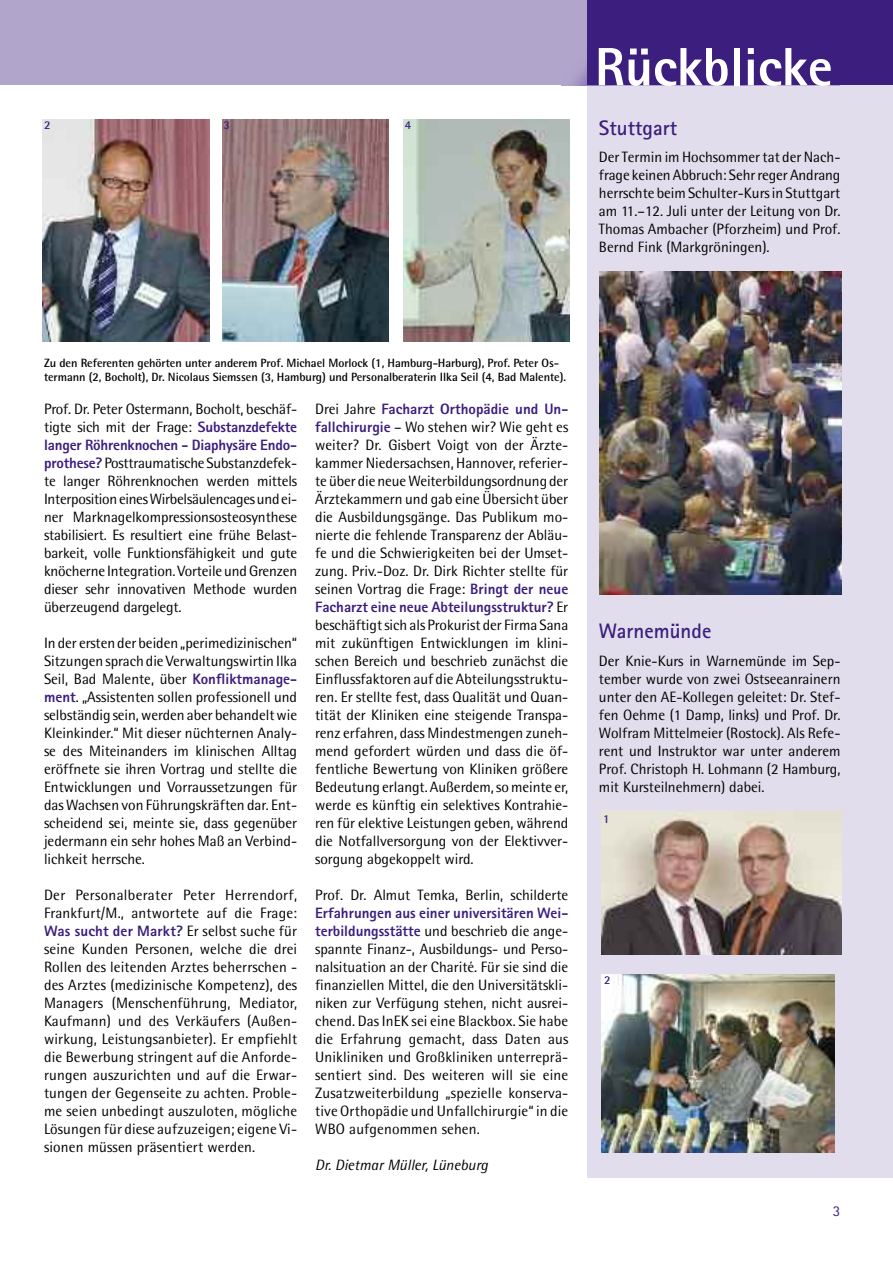
<style>
.page{position:relative;width:893px;height:1263px;background:#fff}
.page>*{position:absolute;margin:0;border:0;box-sizing:border-box;transform-origin:0 0}
.t1{font:800 54px "Rotis Sans Serif";color:#fff}
.t2{font:700 21px "Rotis Sans Serif";color:#3c1e7e}
.t3{font:15px/18px "Rotis Semi Sans";color:#000;text-align:justify}
.t4{font:800 15px "Rotis Sans Serif";color:#3c1e7e}
.t5{font:italic 15px "Rotis Semi Sans";color:#000}
.t6{font:15px "Rotis Sans Serif";color:#3c1e7e}
.t7{font:700 12px/14.2px "Rotis Semi Sans";letter-spacing:-.005em;color:#000}
.t8{font:700 12px "Rotis Semi Sans";color:#3c1e7e}
.s1{font-family:"Rotis Sans Serif";font-weight:800;color:#3c1e7e}
.s2{font-family:"Rotis Semi Sans";font-weight:400;color:#000}
</style>
<div class="page">
<div style="left:587px;top:0;width:306px;height:1178px;background:#e2ddec"></div>
<div style="left:0;top:0;width:893px;height:85px;background:#b1a5cb"></div>
<div style="left:587px;top:0;width:306px;height:85px;background:#3c1e7e"></div>
<img style="left:43px;top:119px;width:166px;height:222px">
<img style="left:403px;top:119px;width:167px;height:222px">
<img style="left:222px;top:119px;width:167px;height:222px">
<img style="left:600px;top:271px;width:242px;height:323px">
<img style="left:602px;top:810px;width:240px;height:144px">
<img style="left:602px;top:974px;width:232px;height:178px">
<p class="t8" style="left:44px;top:121px;width:8px">2</p>
<p class="t8" style="left:224px;top:121px;width:8px">3</p>
<p class="t8" style="left:405px;top:121px;width:8px">4</p>
<h1 class="t1" style="left:595px;top:48px;width:239px">Rückblicke</h1>
<h2 class="t2" style="left:599px;top:121px;width:80px">Stuttgart</h2>
<p class="t3" style="left:599px;top:149px;width:243px">Der Termin im Hochsommer tat der Nach&shy;frage keinenAbbruch: SehrregerAndrang herrschte beimSchulter-Kursin Stuttgart am 11.–12. Juli unter der Leitung von Dr.<br>Thomas Ambacher (Pforzheim) und Prof.<br>Bernd Fink (Markgröningen).</p>
<p class="t7" style="left:44px;top:356px;width:524px">Zu den Referenten gehörten unter anderem Prof. Michael Morlock (1, Hamburg-Harburg), Prof. Peter Os&shy;termann (2, Bocholt), Dr. Nicolaus Siemssen (3, Hamburg) und Personalberaterin Ilka Seil (4, Bad Malente).</p>
<p class="t3" style="left:44px;top:401px;width:255px">Prof. Dr. Peter Ostermann, Bocholt, beschäf&shy;tigte sich mit der Frage: <span class="s1">Substanzdefekte</span></p>
<p class="t4" style="left:44px;top:440px;width:255px">langer Röhrenknochen - Diaphysäre Endo-</p>
<p class="t3" style="left:44px;top:455px;width:255px"><span class="s1">prothese?</span>Posttraumatische Substanzdefek&shy;te langer Röhrenknochen werden mittels InterpositioneinesWirbelsäulencagesundei&shy;ner Marknagelkompressionsosteosynthese stabilisiert. Es resultiert eine frühe Belast&shy;barkeit, volle Funktionsfähigkeit und gute knöcherne Integration. Vorteile undGrenzen dieser sehr innovativen Methode wurden überzeugend dargelegt.</p>
<p class="t3" style="left:44px;top:635px;width:255px">In der ersten der beiden „perimedizinischen“ Sitzungen sprach die Verwaltungswirtin Ilka Seil, Bad Malente, über <span class="s1">Konfliktmanage&shy;ment</span>. „Assistenten sollen professionell und selbständig sein,werden aber behandeltwie Kleinkinder.“ Mit dieser nüchternen Analy&shy;se des Miteinanders im klinischen Alltag eröffnete sie ihren Vortrag und stellte die Entwicklungen und Vorraussetzungen für das Wachsen von Führungskräften dar. Ent&shy;scheidend sei, meinte sie, dass gegenüber jedermann ein sehr hohes Maß an Verbind&shy;lichkeit herrsche.</p>
<p class="t3" style="left:44px;top:887px;width:255px">Der Personalberater Peter Herrendorf,<br>Frankfurt/M., antwortete auf die Frage:</p>
<p class="t4" style="left:44px;top:926px;width:255px">Was sucht der Markt? <span class="s2">Er selbst suche für</span></p>
<p class="t3" style="left:44px;top:941px;width:255px">seine Kunden Personen, welche die drei Rollen des leitenden Arztes beherrschen - des Arztes (medizinische Kompetenz), des Managers (Menschenführung, Mediator, Kaufmann) und des Verkäufers (Außen&shy;wirkung, Leistungsanbieter). Er empfiehlt die Bewerbung stringent auf die Anforde&shy;rungen auszurichten und auf die Erwar&shy;tungen der Gegenseite zu achten. Proble&shy;me seien unbedingt auszuloten, mögliche Lösungen für diese aufzuzeigen; eigene Vi&shy;sionen müssen präsentiert werden.</p>
<p class="t4" style="left:315px;top:404px;width:255px"><span class="s2">Drei Jahre</span> Facharzt Orthopädie und Un-</p>
<p class="t3" style="left:315px;top:419px;width:255px"><span class="s1">fallchirurgie</span> – Wo stehen wir? Wie geht es weiter? Dr. Gisbert Voigt von der Ärzte&shy;kammer Niedersachsen, Hannover, referier&shy;te über die neueWeiterbildungsordnung der Ärztekammern und gab eine Übersicht über die Ausbildungsgänge. Das Publikum mo&shy;nierte die fehlende Transparenz der Abläu&shy;fe und die Schwierigkeiten bei der Umset&shy;zung. Priv.-Doz. Dr. Dirk Richter stellte für seinen Vortrag die Frage: <span class="s1">Bringt der neue</span></p>
<p class="t4" style="left:315px;top:602px;width:255px">Facharzt eine neue Abteilungsstruktur? <span class="s2">Er</span></p>
<p class="t3" style="left:315px;top:617px;width:255px">beschäftigtsich als Prokurist der Firma Sana mit zukünftigen Entwicklungen im klini&shy;schen Bereich und beschrieb zunächst die Einflussfaktoren auf die Abteilungsstruktu&shy;ren. Er stellte fest, dass Qualität und Quan&shy;tität der Kliniken eine steigende Transpa&shy;renz erfahren, dass Mindestmengen zuneh&shy;mend gefordert würden und dass die öf&shy;fentliche Bewertung von Kliniken größere Bedeutung erlangt.Außerdem,someinte er, werde es künftig ein selektives Kontrahie&shy;ren für elektive Leistungen geben, während die Notfallversorgung von der Elektivver&shy;sorgung abgekoppelt wird.</p>
<p class="t3" style="left:315px;top:887px;width:255px">Prof. Dr. Almut Temka, Berlin, schilderte</p>
<p class="t4" style="left:315px;top:908px;width:255px">Erfahrungen aus einer universitären Wei-</p>
<p class="t3" style="left:315px;top:923px;width:255px"><span class="s1">terbildungsstätte</span> und beschrieb die ange&shy;spannte Finanz-, Ausbildungs- und Perso&shy;nalsituation an der Charité. Für sie sind die finanziellen Mittel, die den Universitätskli&shy;niken zur Verfügung stehen, nicht ausrei&shy;chend. Das InEK sei eine Blackbox. Sie habe die Erfahrung gemacht, dass Daten aus Unikliniken und Großkliniken unterreprä&shy;sentiert sind. Des weiteren will sie eine Zusatzweiterbildung „spezielle konserva&shy;tive Orthopädie und Unfallchirurgie“in die WBO aufgenommen sehen.</p>
<p class="t5" style="left:315px;top:1160px;width:174px">Dr. Dietmar Müller, Lüneburg</p>
<h2 class="t2" style="left:599px;top:623px;width:114px">Warnemünde</h2>
<p class="t3" style="left:599px;top:653px;width:243px">Der Knie-Kurs in Warnemünde im Sep&shy;tember wurde von zwei Ostseeanrainern unter den AE-Kollegen geleitet: Dr. Stef&shy;fen Oehme (1 Damp, links) und Prof. Dr.<br>Wolfram Mittelmeier (Rostock). Als Refe&shy;rent und Instruktor war unter anderem Prof. Christoph H. Lohmann (2 Hamburg, mit Kursteilnehmern) dabei.</p>
<p class="t8" style="left:603px;top:815px;width:8px">1</p>
<p class="t8" style="left:604px;top:975px;width:8px">2</p>
<p class="t6" style="left:833px;top:1206px;width:9px">3</p>
</div>
